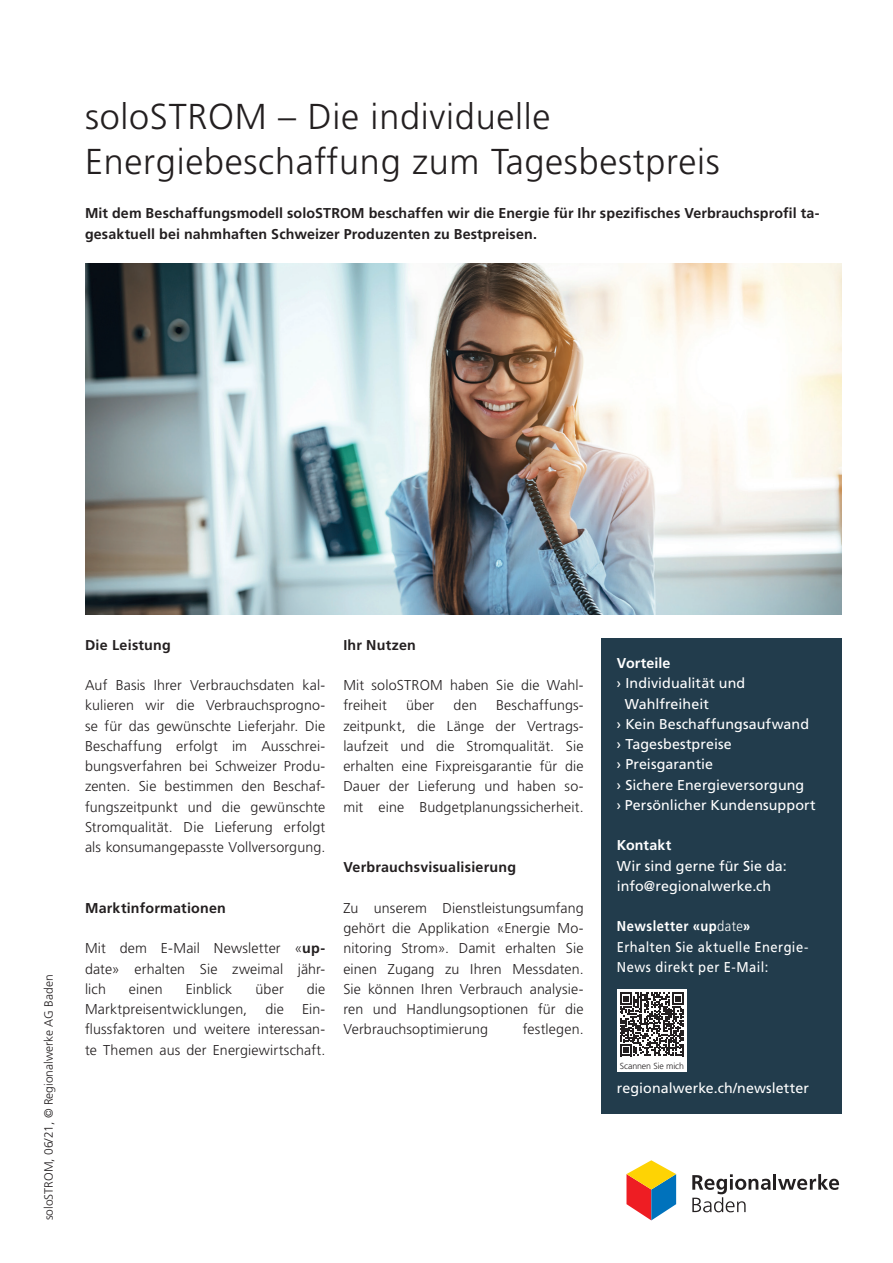
<style>
.page{position:relative;width:893px;height:1263px;background:#fff}
.page>*{position:absolute;margin:0;border:0;box-sizing:border-box;transform-origin:0 0}
.t1{font:300 36px/45px "Frutiger LT Std";letter-spacing:.02em;color:#231f20}
.t2{font:300 14.25px/20.2px "Frutiger LT Std";letter-spacing:.01em;color:#231f20;text-align:justify}
.t3{font:700 14.25px/20.2px "Frutiger LT Std";letter-spacing:.01em;color:#231f20}
.t4{font:14.25px/20.2px "Frutiger LT Std";letter-spacing:.005em;color:#fff}
.t5{font:14.25px/20.2px "Frutiger LT Std";letter-spacing:.03em;color:#fff;scale:.91 1}
.t6{font:700 14.25px "Frutiger LT Std";letter-spacing:.005em;color:#fff}
.t7{font:300 12px "Frutiger LT Std";color:#231f20}
.t8{font:300 8.7px "Frutiger LT Std";letter-spacing:-.01em;color:#231f20}
.s1{font-weight:700}
.s2{font-weight:300}
</style>
<div class="page">
<svg style="left:626px;top:1160px;width:50px;height:60px"></svg>
<hr style="left:773px;top:1174px;width:3px;height:16px;background:#231f20">
<svg style="left:778px;top:1174px;width:61px;height:16px"></svg>
<svg style="left:692px;top:1174px;width:79px;height:38px"></svg>
<img style="left:85px;top:264px;width:757px;height:350px">
<div style="left:602px;top:638px;width:240px;height:476px;background:#223c4c"></div>
<div style="left:617px;top:990px;width:70px;height:82px;background:#fff"></div>
<svg style="left:620px;top:992px;width:64px;height:64px"></svg>
<h1 class="t1" style="left:85px;top:94px;width:636px">soloSTROM – Die individuelle<br>Energiebeschaffung zum Tagesbestpreis</h1>
<p class="t3" style="left:85px;top:203px;width:736px">Mit dem Beschaffungsmodell soloSTROM beschaffen wir die Energie für Ihr spezifisches Verbrauchsprofil ta&shy;gesaktuell bei nahmhaften Schweizer Produzenten zu Bestpreisen.</p>
<p class="t7" style="left:42px;top:1220px;width:247px;rotate:-90deg">soloSTROM, 06/21, © Regionalwerke AG Baden</p>
<p class="t3" style="left:85px;top:635px;width:87px">Die Leistung</p>
<p class="t2" style="left:85px;top:675px;width:242px">Auf Basis Ihrer Verbrauchsdaten kal&shy;kulieren wir die Verbrauchsprogno&shy;se für das gewünschte Lieferjahr. Die Beschaffung erfolgt im Ausschrei&shy;bungsverfahren bei Schweizer Produ&shy;zenten. Sie bestimmen den Beschaf&shy;fungszeitpunkt und die gewünschte Stromqualität. Die Lieferung erfolgt als konsumangepasste Vollversorgung.</p>
<p class="t3" style="left:85px;top:898px;width:142px">Marktinformationen</p>
<p class="t2" style="left:85px;top:938px;width:242px">Mit dem E-Mail Newsletter «<span class="s1">up&shy;</span>date» erhalten Sie zweimal jähr&shy;lich</p>
<p class="t2" style="left:129px;top:979px;width:35px">einen</p>
<p class="t2" style="left:186px;top:979px;width:48px">Einblick</p>
<p class="t2" style="left:255px;top:979px;width:30px">über</p>
<p class="t2" style="left:307px;top:979px;width:20px">die</p>
<p class="t2" style="left:85px;top:999px;width:164px">Marktpreisentwicklungen,</p>
<p class="t2" style="left:265px;top:999px;width:20px">die</p>
<p class="t2" style="left:85px;top:999px;width:242px;text-indent:217px">Ein&shy;flussfaktoren und weitere interessan&shy;te Themen aus der Energiewirtschaft.</p>
<p class="t3" style="left:343px;top:635px;width:74px">Ihr Nutzen</p>
<p class="t2" style="left:343px;top:675px;width:242px">Mit soloSTROM haben Sie die Wahl&shy;freiheit</p>
<p class="t2" style="left:343px;top:695px;width:242px;text-indent:153px">Beschaffungs&shy;zeitpunkt, die Länge der Vertrags&shy;laufzeit und die Stromqualität. Sie erhalten eine Fixpreisgarantie für die Dauer der Lieferung und haben so&shy;mit eine Budgetplanungssicherheit.</p>
<p class="t2" style="left:406px;top:695px;width:30px">über</p>
<p class="t2" style="left:454px;top:695px;width:25px">den</p>
<p class="t3" style="left:343px;top:857px;width:174px">Verbrauchsvisualisierung</p>
<p class="t2" style="left:343px;top:898px;width:242px">Zu unserem Dienstleistungsumfang gehört die Applikation «Energie Mo&shy;nitoring Strom». Damit erhalten Sie einen Zugang zu Ihren Messdaten.<br>Sie können Ihren Verbrauch analysie&shy;ren und Handlungsoptionen für die Verbrauchsoptimierung</p>
<p class="t2" style="left:523px;top:1019px;width:62px">festlegen.</p>
<p class="t6" style="left:617px;top:655px;width:55px">Vorteile</p>
<p class="t4" style="left:617px;top:673px;width:130px">› Individualität und</p>
<p class="t4" style="left:625px;top:694px;width:86px">Wahlfreiheit</p>
<p class="t4" style="left:617px;top:714px;width:194px">› Kein Beschaffungsaufwand</p>
<p class="t4" style="left:617px;top:734px;width:116px">› Tagesbestpreise</p>
<p class="t4" style="left:617px;top:754px;width:98px">› Preisgarantie</p>
<p class="t4" style="left:617px;top:775px;width:189px">› Sichere Energieversorgung</p>
<p class="t4" style="left:617px;top:795px;width:200px">› Persönlicher Kundensupport</p>
<p class="t6" style="left:617px;top:837px;width:56px">Kontakt</p>
<p class="t4" style="left:617px;top:856px;width:171px">Wir sind gerne für Sie da: info@regionalwerke.ch</p>
<p class="t5" style="left:617px;top:916px;width:212px"><span class="s1">Newsletter «up</span><span class="s2">date</span><span class="s1">»<br></span>Erhalten Sie aktuelle Energie-<br>News direkt per E-Mail:</p>
<p class="t8" style="left:620px;top:1060px;width:66px">Scannen Sie mich</p>
<p class="t4" style="left:617px;top:1078px;width:194px">regionalwerke.ch/newsletter</p>
</div>
